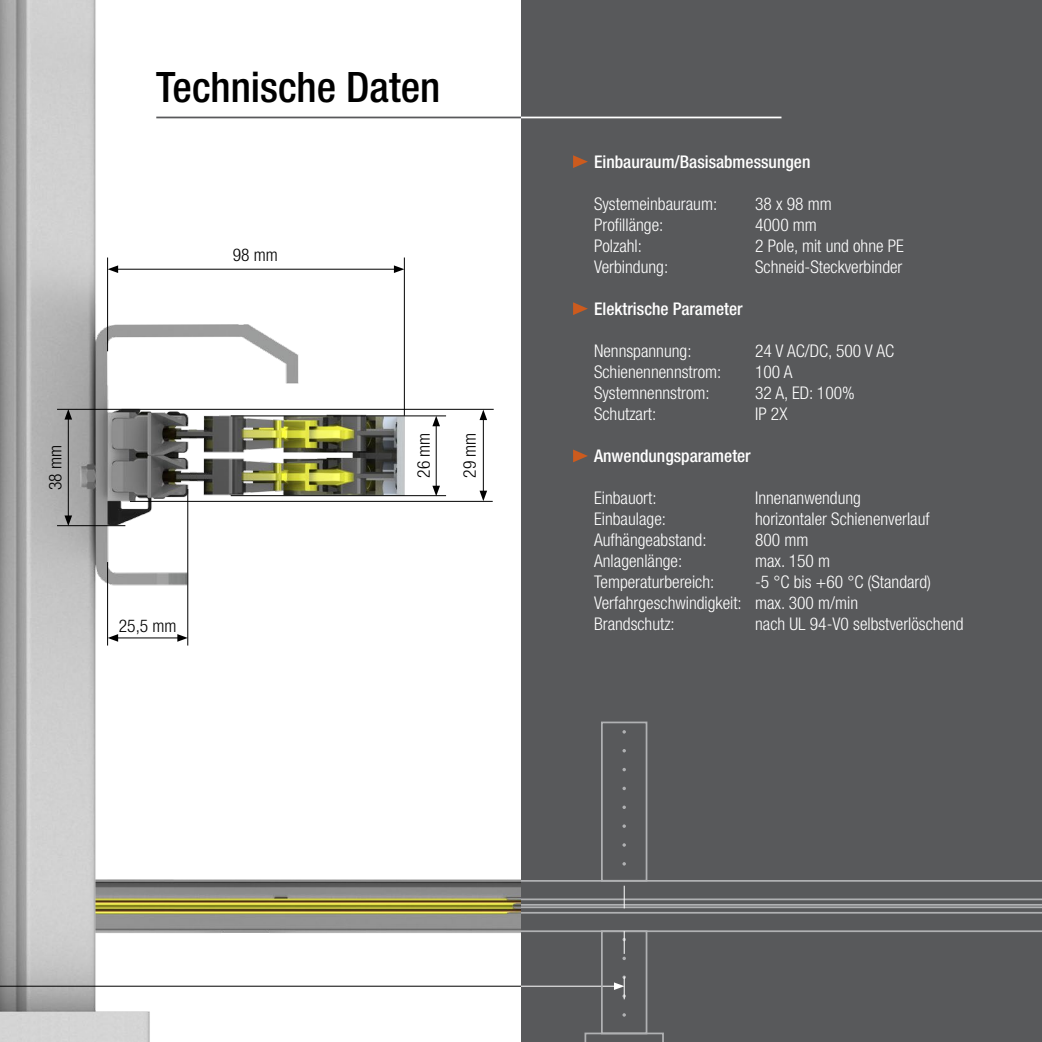
<style>
.page{position:relative;width:1042px;height:1042px;background:#fff}
.page>*{position:absolute;margin:0;border:0;box-sizing:border-box;transform-origin:0 0}
.t1{font:500 condensed 42px "Helvetica Neue LT";color:#000}
.t2{font:300 condensed 17.5px "Helvetica Neue LT";color:#fff}
.t3{font:500 condensed 17.5px "Helvetica Neue LT";color:#fff}
.t4{font:300 condensed 17.5px "Helvetica Neue LT";color:#000}
</style>
<div class="page">
<img style="left:428px;top:879px;width:93px;height:107px">
<div style="left:521px;top:0;width:521px;height:1042px;background:#58595b"></div>
<img style="left:0;top:0;width:428px;height:1042px">
<hr style="left:404px;top:257px;width:1px;height:159px;background:#000">
<hr style="left:57px;top:409px;width:437px;height:1px;background:#000">
<hr style="left:57px;top:525px;width:68px;height:1px;background:#000">
<hr style="left:231px;top:415px;width:215px;height:1px;background:#000">
<hr style="left:231px;top:495px;width:215px;height:1px;background:#000">
<hr style="left:130px;top:501px;width:363px;height:1px;background:#000">
<hr style="left:115px;top:637px;width:65px;height:1px;background:#000">
<svg style="left:108px;top:634px;width:10px;height:8px"></svg>
<svg style="left:177px;top:634px;width:10px;height:8px"></svg>
<hr style="left:115px;top:269px;width:282px;height:1px;background:#000">
<svg style="left:108px;top:265px;width:10px;height:8px"></svg>
<svg style="left:394px;top:265px;width:10px;height:8px"></svg>
<hr style="left:0;top:986px;width:521px;height:1px;background:#000">
<hr style="left:521px;top:986px;width:96px;height:1px;background:#fff">
<hr style="left:483px;top:417px;width:1px;height:76px;background:#000">
<svg style="left:479px;top:491px;width:8px;height:10px"></svg>
<svg style="left:479px;top:410px;width:8px;height:10px"></svg>
<hr style="left:68px;top:417px;width:1px;height:101px;background:#000">
<svg style="left:64px;top:515px;width:8px;height:11px"></svg>
<svg style="left:64px;top:409px;width:8px;height:10px"></svg>
<hr style="left:436px;top:423px;width:1px;height:65px;background:#000">
<svg style="left:432px;top:486px;width:8px;height:10px"></svg>
<svg style="left:432px;top:416px;width:8px;height:10px"></svg>
<hr style="left:156px;top:117px;width:365px;height:1px;background:#58595b">
<hr style="left:521px;top:117px;width:260px;height:1px;background:#fff">
<svg style="left:573px;top:155px;width:15px;height:13px"></svg>
<svg style="left:573px;top:302px;width:15px;height:13px"></svg>
<svg style="left:573px;top:449px;width:15px;height:13px"></svg>
<hr style="left:521px;top:880px;width:521px;height:2px;background:#b0b1b3">
<hr style="left:521px;top:930px;width:521px;height:2px;background:#b0b1b3">
<hr style="left:521px;top:906px;width:521px;height:2px;background:#b0b1b3">
<hr style="left:521px;top:898px;width:521px;height:2px;background:#b0b1b3">
<hr style="left:521px;top:912px;width:521px;height:1px;background:#b0b1b3">
<hr style="left:521px;top:904px;width:521px;height:1px;background:#b0b1b3">
<div style="left:601px;top:721px;width:46px;height:160px;border:2px solid #b0b1b3"></div>
<div style="left:601px;top:930px;width:46px;height:104px;border:2px solid #b0b1b3"></div>
<svg style="left:584px;top:1032px;width:80px;height:10px"></svg>
<svg style="left:622px;top:768px;width:4px;height:3px"></svg>
<svg style="left:622px;top:805px;width:4px;height:4px"></svg>
<svg style="left:622px;top:843px;width:4px;height:4px"></svg>
<svg style="left:622px;top:787px;width:4px;height:3px"></svg>
<svg style="left:622px;top:824px;width:4px;height:4px"></svg>
<svg style="left:614px;top:885px;width:12px;height:114px"></svg>
<hr style="left:107px;top:562px;width:1px;height:83px;background:#000">
<hr style="left:107px;top:257px;width:1px;height:94px;background:#000">
<hr style="left:187px;top:489px;width:1px;height:156px;background:#000">
<p class="t1" style="left:156px;top:62px;width:286px">Technische Daten</p>
<p class="t4" style="left:233px;top:244px;width:47px">98 mm</p>
<p class="t4" style="left:45px;top:490px;width:47px;rotate:-90deg">38 mm</p>
<p class="t4" style="left:119px;top:615px;width:59px">25,5 mm</p>
<p class="t4" style="left:413px;top:478px;width:47px;rotate:-90deg">26 mm</p>
<p class="t4" style="left:460px;top:478px;width:47px;rotate:-90deg">29 mm</p>
<p class="t3" style="left:594px;top:151px;width:218px">Einbauraum/Basisabmessungen</p>
<p class="t2" style="left:594px;top:194px;width:125px">Systemeinbauraum:</p>
<p class="t2" style="left:755px;top:194px;width:78px">38 x 98 mm</p>
<p class="t2" style="left:594px;top:215px;width:71px">Profillänge:</p>
<p class="t2" style="left:755px;top:215px;width:63px">4000 mm</p>
<p class="t2" style="left:594px;top:236px;width:49px">Polzahl:</p>
<p class="t2" style="left:755px;top:236px;width:150px">2 Pole, mit und ohne PE</p>
<p class="t2" style="left:594px;top:257px;width:76px">Verbindung:</p>
<p class="t2" style="left:755px;top:257px;width:149px">Schneid-Steckverbinder</p>
<p class="t3" style="left:594px;top:298px;width:150px">Elektrische Parameter</p>
<p class="t2" style="left:594px;top:341px;width:99px">Nennspannung:</p>
<p class="t2" style="left:755px;top:341px;width:141px">24 V AC/DC, 500 V AC</p>
<p class="t2" style="left:594px;top:362px;width:129px">Schienennennstrom:</p>
<p class="t2" style="left:755px;top:362px;width:39px">100 A</p>
<p class="t2" style="left:594px;top:383px;width:117px">Systemnennstrom:</p>
<p class="t2" style="left:755px;top:383px;width:101px">32 A, ED: 100%</p>
<p class="t2" style="left:594px;top:404px;width:64px">Schutzart:</p>
<p class="t2" style="left:755px;top:404px;width:34px">IP 2X</p>
<p class="t3" style="left:594px;top:445px;width:158px">Anwendungsparameter</p>
<p class="t2" style="left:594px;top:488px;width:64px">Einbauort:</p>
<p class="t2" style="left:755px;top:488px;width:107px">Innenanwendung</p>
<p class="t2" style="left:594px;top:509px;width:73px">Einbaulage:</p>
<p class="t2" style="left:755px;top:509px;width:176px">horizontaler Schienenverlauf</p>
<p class="t2" style="left:594px;top:530px;width:114px">Aufhängeabstand:</p>
<p class="t2" style="left:755px;top:530px;width:55px">800 mm</p>
<p class="t2" style="left:594px;top:551px;width:90px">Anlagenlänge:</p>
<p class="t2" style="left:755px;top:551px;width:77px">max. 150 m</p>
<p class="t2" style="left:594px;top:572px;width:122px">Temperaturbereich:</p>
<p class="t2" style="left:755px;top:572px;width:177px">-5 °C bis +60 °C (Standard)</p>
<p class="t2" style="left:594px;top:593px;width:265px">Verfahrgeschwindigkeit: max. 300 m/min</p>
<p class="t2" style="left:594px;top:614px;width:82px">Brandschutz:</p>
<p class="t2" style="left:755px;top:614px;width:210px">nach UL 94-V0 selbstverlöschend</p>
</div>
